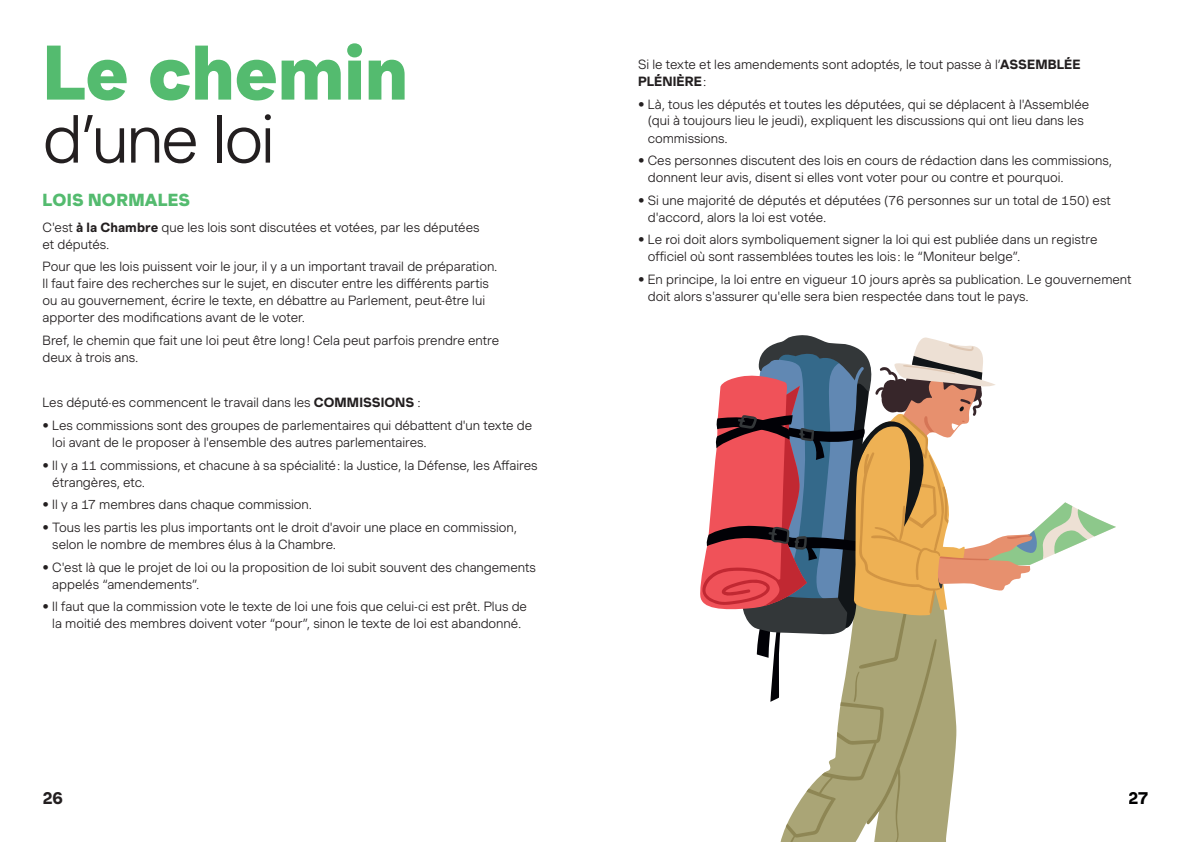
<style>
.page{position:relative;width:1191px;height:842px;background:#fff}
.page>*{position:absolute;margin:0;border:0;box-sizing:border-box;transform-origin:0 0}
.t1{font:900 75px "Muoto";letter-spacing:-.01em;color:#54bb6f}
.t2{font:300 66px "Muoto";letter-spacing:-.04em;color:#231f20}
.t3{font:900 17px "Muoto";letter-spacing:.015em;color:#54bb6f}
.t4{font:700 17px "Muoto";color:#231f20}
.t5{font:700 17px "Muoto";color:#000001}
.t6{font:300 13px/17px "Muoto";color:#231f20}
.s1{font-weight:700}
.s2{font-family:"Myriad Pro";font-weight:400}
</style>
<div class="page">
<svg style="left:700px;top:335px;width:416px;height:507px"></svg>
<p class="t1" style="left:43px;top:16px;width:367px">Le chemin</p>
<p class="t2" style="left:43px;top:91px;width:234px">d’une loi</p>
<p class="t3" style="left:43px;top:187px;width:149px">LOIS NORMALES</p>
<p class="t6" style="left:43px;top:218px;width:438px">C'est <span class="s1">à la Chambre</span> que les lois sont discutées et votées, par les députées et députés.</p>
<p class="t6" style="left:43px;top:258px;width:456px">Pour que les lois puissent voir le jour, il y a un important travail de préparation.<br>Il faut faire des recherches sur le sujet, en discuter entre les différents partis ou au gouvernement, écrire le texte, en débattre au Parlement, peut-être lui apporter des modifications avant de le voter.</p>
<p class="t6" style="left:43px;top:332px;width:458px">Bref, le chemin que fait une loi peut être long ! Cela peut parfois prendre entre deux à trois ans.</p>
<p class="t6" style="left:43px;top:394px;width:380px">Les député·es commencent le travail dans les <span class="s1">COMMISSIONS</span> :</p>
<p class="t6" style="left:52px;top:417px;width:481px;text-indent:-10px">• Les commissions sont des groupes de parlementaires qui débattent d'un texte de loi avant de le proposer à l'ensemble des autres parlementaires.</p>
<p class="t6" style="left:52px;top:456px;width:487px;text-indent:-10px">• Il y a 11 commissions, et chacune à sa spécialité : la Justice, la Défense, les Affaires étrangères, etc.</p>
<p class="t6" style="left:43px;top:496px;width:271px">• Il y a 17 membres dans chaque commission.</p>
<p class="t6" style="left:52px;top:519px;width:466px;text-indent:-10px">• Tous les partis les plus importants ont le droit d'avoir une place en commission, selon le nombre de membres élus à la Chambre.</p>
<p class="t6" style="left:52px;top:558px;width:485px;text-indent:-10px">• C'est là que le projet de loi ou la proposition de loi subit souvent des changements appelés “amendements”.</p>
<p class="t6" style="left:43px;top:598px;width:486px;text-align:center">• Il faut que la commission vote le texte de loi une fois que celui-ci est prêt. Plus de la moitié des membres doivent voter “pour”, sinon le texte de loi est abandonné.</p>
<p class="t6" style="left:638px;top:56px;width:444px">Si le texte et les amendements sont adoptés, le tout passe à l’<span class="s1">ASSEMBLÉE<br>PLÉNIÈRE</span> :</p>
<p class="t6" style="left:648px;top:95px;width:443px;text-indent:-10px">• Là, tous les députés et toutes les députées, qui se déplacent à l'Assemblée (qui à toujours lieu le jeudi), expliquent les discussions qui ont lieu dans les commissions.</p>
<p class="t6" style="left:648px;top:152px;width:466px;text-indent:-10px">• Ces personnes discutent des lois en cours de rédaction dans les commissions, donnent leur avis, disent si elles vont voter pour ou contre et pourquoi.</p>
<p class="t6" style="left:648px;top:191px;width:464px;text-indent:-10px">• Si une majorité de députés et députées (76 personnes sur un total de 150) est d'accord, alors la loi est votée.</p>
<p class="t6" style="left:648px;top:231px;width:451px;text-indent:-10px">• Le <span class="s2">r</span>oi doit alors symboliquement signer la loi qui est publiée dans un registre officiel où sont rassemblées toutes les lois : le “Moniteur belge”.</p>
<p class="t6" style="left:648px;top:270px;width:485px;text-indent:-10px">• En principe, la loi entre en vigueur 10 jours après sa publication. Le gouvernement doit alors s'assurer qu'elle sera bien respectée dans tout le pays.</p>
<h3 class="t4" style="left:43px;top:785px;width:22px">26</h3>
<h3 class="t5" style="left:1128px;top:785px;width:22px">27</h3>
</div>
